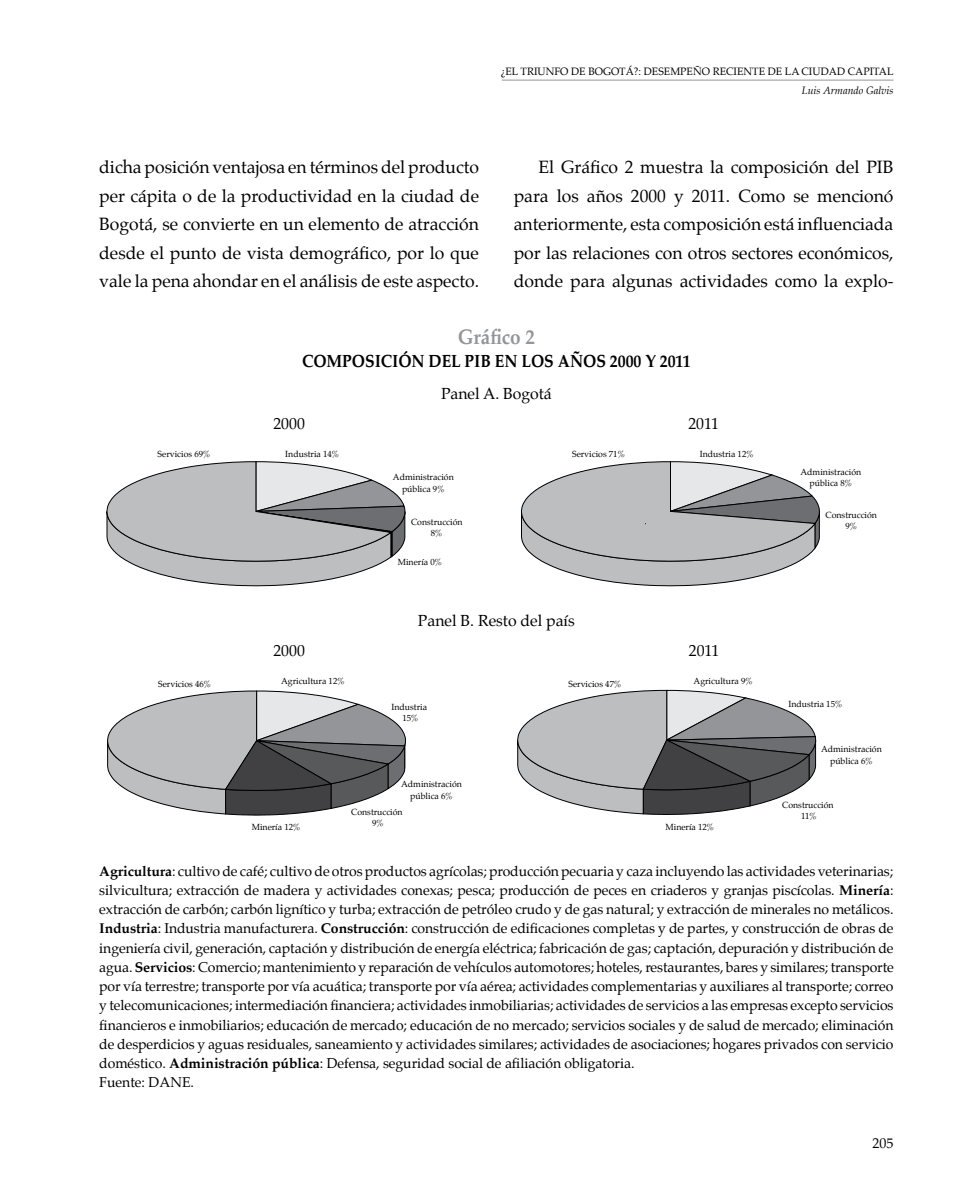
<style>
.page{position:relative;width:968px;height:1191px;background:#fff}
.page>*{position:absolute;margin:0;border:0;box-sizing:border-box;transform-origin:0 0}
.t1{font:700 21px "Palatino";color:#939598;scale:.9 1}
.t2{font:17.5px/28.5px "Palatino";color:#000;text-align:justify}
.t3{font:700 17.5px "Palatino";color:#000;scale:.9 1}
.t4{font:15.75px "Palatino";color:#000}
.t5{font:14px/19.2px "Palatino";letter-spacing:-.005em;color:#000}
.t6{font:10.5px "Palatino";color:#000}
.t7{font:italic 10.5px "Palatino";color:#000}
.t8{font:8.75px/11.4px "Palatino";color:#000;text-align:center}
.s1{font-weight:700}
</style>
<div class="page">
<hr style="left:502px;top:80px;width:391px;height:1px;background:#939598">
<svg style="left:106px;top:461px;width:299px;height:125px"></svg>
<svg style="left:521px;top:461px;width:298px;height:125px"></svg>
<svg style="left:107px;top:690px;width:299px;height:125px"></svg>
<svg style="left:517px;top:690px;width:298px;height:125px"></svg>
<p class="t6" style="left:500px;top:62px;width:394px">¿El triunfo de Bogotá?: desempeño reciente de la ciudad capital</p>
<p class="t7" style="left:801px;top:82px;width:93px">Luis Armando Galvis</p>
<p class="t2" style="left:99px;top:153px;width:381px">dicha posición ventajosa en términos del producto per cápita o de la productividad en la ciudad de Bogotá, se convierte en un elemento de atracción desde el punto de vista demográfico, por lo que vale la pena ahondar en el análisis de este aspecto.</p>
<p class="t2" style="left:513px;top:153px;width:381px;text-indent:25px">El Gráfico 2 muestra la composición del PIB para los años 2000 y 2011. Como se mencionó anteriormente, esta composición está influenciada por las relaciones con otros sectores económicos, donde para algunas actividades como la explo-</p>
<p class="t1" style="left:457px;top:318px;width:87px">Gráfico 2</p>
<p class="t3" style="left:302px;top:346px;width:433px">Composición del PIB en los años 2000 y 2011</p>
<p class="t4" style="left:441px;top:381px;width:112px">Panel A. Bogotá</p>
<p class="t4" style="left:273px;top:411px;width:33px">2000</p>
<p class="t4" style="left:688px;top:410px;width:32px">2011</p>
<p class="t8" style="left:572px;top:448px;width:54px">Servicios 71%</p>
<p class="t8" style="left:699px;top:448px;width:55px">Industria 12%</p>
<p class="t8" style="left:157px;top:448px;width:54px">Servicios 69%</p>
<p class="t8" style="left:285px;top:448px;width:55px">Industria 14%</p>
<p class="t8" style="left:393px;top:471px;width:62px">Administración pública 9%</p>
<p class="t8" style="left:411px;top:516px;width:53px">Construcción<br>8%</p>
<p class="t8" style="left:397px;top:556px;width:46px">Minería 0%</p>
<p class="t4" style="left:418px;top:607px;width:158px">Panel B. Resto del país</p>
<p class="t4" style="left:273px;top:637px;width:33px">2000</p>
<p class="t4" style="left:688px;top:637px;width:32px">2011</p>
<p class="t8" style="left:158px;top:678px;width:54px">Servicios 46%</p>
<p class="t8" style="left:281px;top:675px;width:65px">Agricultura 12%</p>
<p class="t8" style="left:391px;top:701px;width:37px">Industria<br>15%</p>
<p class="t8" style="left:568px;top:678px;width:54px">Servicios 47%</p>
<p class="t8" style="left:693px;top:675px;width:61px">Agricultura 9%</p>
<p class="t8" style="left:800px;top:466px;width:62px">Administración pública 8%</p>
<p class="t8" style="left:825px;top:509px;width:53px">Construcción<br>9%</p>
<p class="t8" style="left:788px;top:698px;width:55px">Industria 15%</p>
<p class="t8" style="left:820px;top:743px;width:62px">Administración pública 6%</p>
<p class="t8" style="left:401px;top:778px;width:62px">Administración pública 6%</p>
<p class="t8" style="left:782px;top:800px;width:53px;line-height:10.5px">Construcción<br>11%</p>
<p class="t8" style="left:351px;top:807px;width:53px;line-height:10.5px">Construcción<br>9%</p>
<p class="t8" style="left:252px;top:821px;width:50px">Minería 12%</p>
<p class="t8" style="left:665px;top:821px;width:50px">Minería 12%</p>
<p class="t5" style="left:99px;top:861px;width:796px"><span class="s1">Agricultura</span>: cultivo de café; cultivo de otros productos agrícolas; producción pecuaria y caza incluyendo las actividades veterinarias; silvicultura; extracción de madera y actividades conexas; pesca; producción de peces en criaderos y granjas piscícolas. <span class="s1">Minería</span>: extracción de carbón; carbón lignítico y turba; extracción de petróleo crudo y de gas natural; y extracción de minerales no metálicos.<br><span class="s1">Industria</span>: Industria manufacturera. <span class="s1">Construcción</span>: construcción de edificaciones completas y de partes, y construcción de obras de ingeniería civil, generación, captación y distribución de energía eléctrica; fabricación de gas; captación, depuración y distribución de agua. <span class="s1">Servicios</span>: Comercio; mantenimiento y reparación de vehículos automotores; hoteles, restaurantes, bares y similares; transporte por vía terrestre; transporte por vía acuática; transporte por vía aérea; actividades complementarias y auxiliares al transporte; correo y telecomunicaciones; intermediación financiera; actividades inmobiliarias; actividades de servicios a las empresas excepto servicios financieros e inmobiliarios; educación de mercado; educación de no mercado; servicios sociales y de salud de mercado; eliminación de desperdicios y aguas residuales, saneamiento y actividades similares; actividades de asociaciones; hogares privados con servicio doméstico. <span class="s1">Administración pública</span>: Defensa, seguridad social de afiliación obligatoria.<br>Fuente: DANE.</p>
<p class="t5" style="left:872px;top:1133px;width:22px">205</p>
</div>
